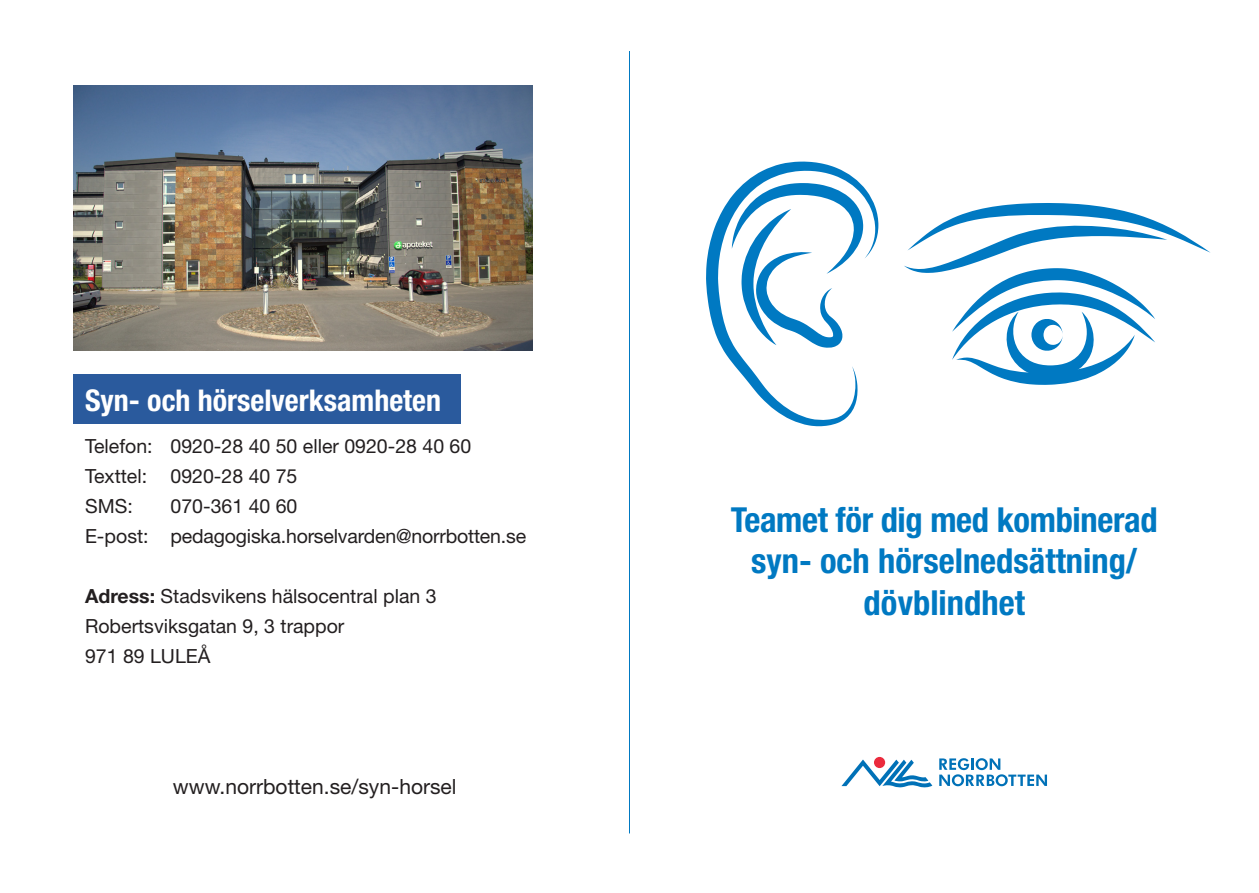
<style>
.page{position:relative;width:1259px;height:893px;background:#fff}
.page>*{position:absolute;margin:0;border:0;box-sizing:border-box;transform-origin:0 0}
.t1{font:700 condensed 34.5px/41.4px "Helvetica Neue LT Std";color:#0079c2;text-align:center}
.t2{font:700 condensed 30px "Helvetica Neue LT Std";color:#fff}
.t3{font:21px "Helvetica Neue LT Std";color:#231f20}
.t4{font:19.5px "Helvetica Neue LT Std";color:#231f20}
.s1{font-weight:700}
</style>
<div class="page">
<svg style="left:904px;top:203px;width:306px;height:182px"></svg>
<svg style="left:706px;top:162px;width:172px;height:265px"></svg>
<svg style="left:732px;top:183px;width:131px;height:165px"></svg>
<div style="left:874px;top:757px;width:11px;height:11px;background:#eb2b3d;border-radius:50%"></div>
<svg style="left:841px;top:759px;width:91px;height:28px"></svg>
<svg style="left:939px;top:758px;width:108px;height:28px"></svg>
<hr style="left:629px;top:51px;width:1px;height:782px;background:#0079c2">
<div style="left:73px;top:374px;width:388px;height:49px;background:#2a5a9d"></div>
<img style="left:73px;top:85px;width:459px;height:266px">
<p class="t2" style="left:85px;top:382px;width:357px">Syn- och hörselverksamheten</p>
<p class="t4" style="left:85px;top:435px;width:388px">Telefon: 0920-28 40 50 eller 0920-28 40 60</p>
<p class="t4" style="left:85px;top:465px;width:214px">Texttel: 0920-28 40 75</p>
<p class="t4" style="left:85px;top:495px;width:49px">SMS:</p>
<p class="t4" style="left:171px;top:495px;width:128px">070-361 40 60</p>
<p class="t4" style="left:85px;top:525px;width:442px">E-post: pedagogiska.horselvarden@norrbotten.se</p>
<p class="t4" style="left:85px;top:585px;width:353px"><span class="s1">Adress:</span> Stadsvikens hälsocentral plan 3</p>
<p class="t4" style="left:85px;top:615px;width:261px">Robertsviksgatan 9, 3 trappor</p>
<p class="t4" style="left:85px;top:645px;width:127px">971 89 LULEÅ</p>
<p class="t3" style="left:173px;top:774px;width:285px">www.norrbotten.se/syn-horsel</p>
<p class="t1" style="left:731px;top:498px;width:428px">Teamet för dig med kombinerad syn- och hörselnedsättning/ dövblindhet</p>
</div>
